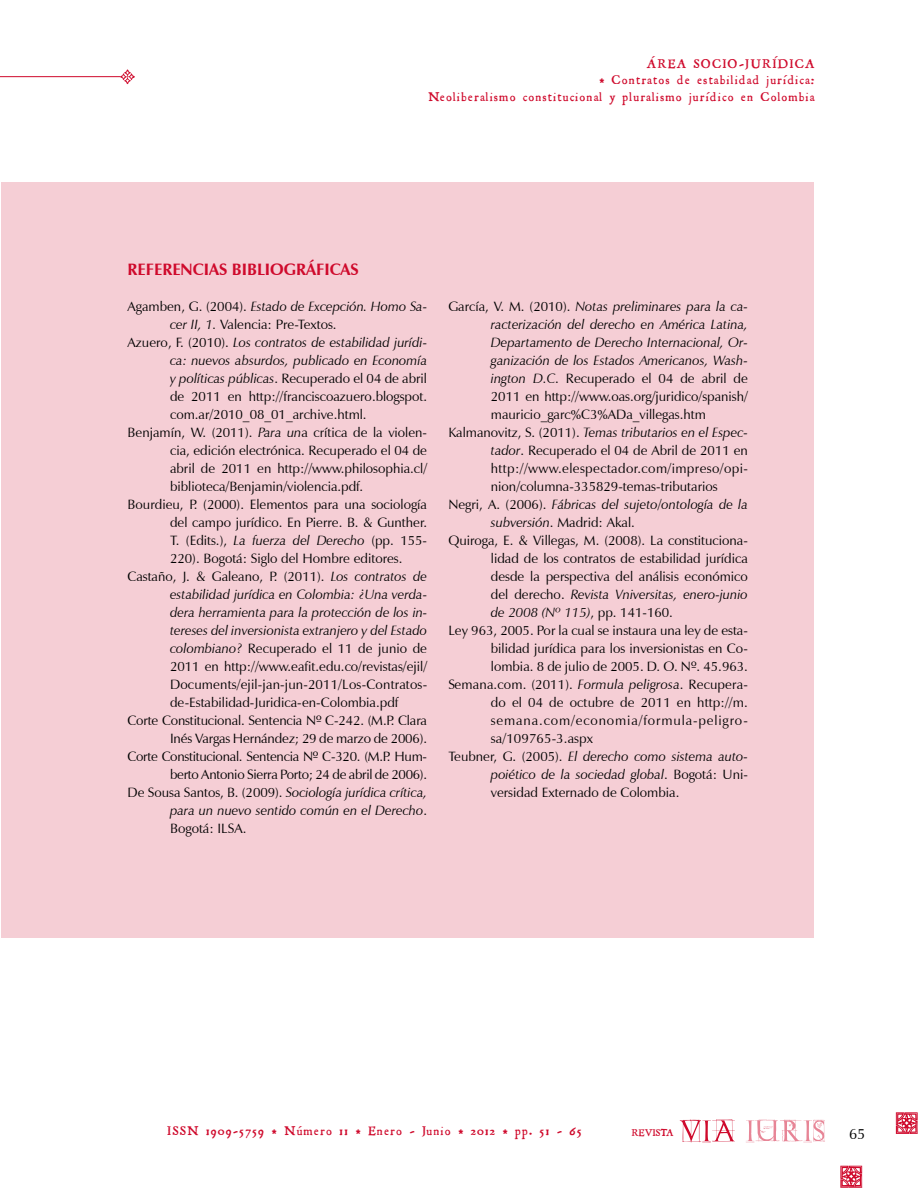
<style>
.page{position:relative;width:918px;height:1188px;background:#fff}
.page>*{position:absolute;margin:0;border:0;box-sizing:border-box;transform-origin:0 0}
.t1{font:700 16.5px "Zapf Humanist 601 BT";color:#cf0a2c}
.t2{font:15px "Zapf Humanist 601 BT";color:#000}
.t3{font:13.5px "Zapf Humanist 601 BT";color:#000}
.t4{font:italic 13.5px "Zapf Humanist 601 BT";color:#000}
.t5{font:13.5px/16.5px "Roman Antique";letter-spacing:.1em;color:#cf0a2c;text-align:right}
.t6{font:13.5px "Zapf Humanist 601 BT";letter-spacing:-.02em;color:#000}
.t7{font:13.5px "Zapf Humanist 601 BT";letter-spacing:.03em;color:#000}
.t8{font:13.5px "Zapf Humanist 601 BT";letter-spacing:.065em;color:#000}
.t9{font:10.5px "Roman Antique";color:#cf0a2c}
.s1{font-style:normal}
.s2{font-style:italic}
</style>
<div class="page">
<hr style="left:0;top:76px;width:121px;height:1px;background:#cf0a2c">
<svg style="left:120px;top:69px;width:15px;height:15px"></svg>
<svg style="left:896px;top:1112px;width:22px;height:22px"></svg>
<svg style="left:840px;top:1166px;width:22px;height:22px"></svg>
<svg style="left:746px;top:1119px;width:79px;height:24px"></svg>
<svg style="left:680px;top:1119px;width:55px;height:24px"></svg>
<div style="left:1px;top:182px;width:813px;height:756px;background:#f5ced5"></div>
<p class="t5" style="left:428px;top:55px;width:388px">ÁREA SOCIO-JURÍDICA<br>* Contratos de estabilidad jurídica:<br>Neoliberalismo constitucional y pluralismo jurídico en Colombia</p>
<p class="t1" style="left:128px;top:259px;width:233px">REFERENCIAS BIBLIOGRÁFICAS</p>
<p class="t4" style="left:128px;top:298px;width:301px"><span class="s1">Agamben, G. (2004).</span> Estado de Excepción. Homo Sa-</p>
<p class="t3" style="left:170px;top:316px;width:168px"><span class="s2">cer II, 1.</span> Valencia: Pre-Textos.</p>
<p class="t4" style="left:128px;top:334px;width:301px"><span class="s1">Azuero, F. (2010).</span> Los contratos de estabilidad jurídi-</p>
<p class="t4" style="left:170px;top:352px;width:259px">ca: nuevos absurdos, publicado en Economía</p>
<p class="t3" style="left:170px;top:370px;width:259px"><span class="s2">y políticas públicas</span>. Recuperado el 04 de abril</p>
<p class="t3" style="left:170px;top:388px;width:259px">de 2011 en http://franciscoazuero.blogspot.</p>
<p class="t3" style="left:170px;top:406px;width:198px">com.ar/2010_08_01_archive.html.</p>
<p class="t3" style="left:128px;top:424px;width:301px">Benjamín, W. (2011). <span class="s2">Para un</span>a crítica de la violen-</p>
<p class="t3" style="left:170px;top:442px;width:259px">cia, edición electrónica. Recuperado el 04 de</p>
<p class="t3" style="left:170px;top:460px;width:259px">abril de 2011 en http://www.philosophia.cl/</p>
<p class="t3" style="left:170px;top:478px;width:195px">biblioteca/Benjamin/violencia.pdf.</p>
<p class="t3" style="left:128px;top:496px;width:301px">Bourdieu, P. (2000). Elementos para una sociología</p>
<p class="t3" style="left:170px;top:514px;width:259px">del campo jurídico. En Pierre. B. &amp; Gunther.</p>
<p class="t3" style="left:170px;top:532px;width:259px">T. (Edits.), <span class="s2">La fuerza del Derecho</span> (pp. 155-</p>
<p class="t3" style="left:170px;top:550px;width:234px">220). Bogotá: Siglo del Hombre editores.</p>
<p class="t3" style="left:128px;top:568px;width:301px">Castaño, J. &amp; Galeano, P. (2011). <span class="s2">Los contratos de</span></p>
<p class="t4" style="left:170px;top:586px;width:259px">estabilidad jurídica en Colombia: ¿Una verda-</p>
<p class="t4" style="left:170px;top:604px;width:259px">dera herramienta para la protección de los in-</p>
<p class="t4" style="left:170px;top:622px;width:259px">tereses del inversionista extranjero y del Estado</p>
<p class="t3" style="left:170px;top:640px;width:259px"><span class="s2">colombiano?</span> Recuperado el 11 de junio de</p>
<p class="t3" style="left:170px;top:658px;width:259px">2011 en http://www.eafit.edu.co/revistas/ejil/</p>
<p class="t3" style="left:170px;top:676px;width:259px">Documents/ejil-jan-jun-2011/Los-Contratos-</p>
<p class="t3" style="left:170px;top:694px;width:230px">de-Estabilidad-Juridica-en-Colombia.pdf</p>
<p class="t3" style="left:128px;top:712px;width:301px">Corte Constitucional. Sentencia Nº C-242. (M.P. Clara</p>
<p class="t3" style="left:170px;top:730px;width:259px">Inés Vargas Hernández; 29 de marzo de 2006).</p>
<p class="t6" style="left:128px;top:748px;width:301px">Corte Constitucional. Sentencia Nº C-320. (M.P. Hum-</p>
<p class="t6" style="left:170px;top:766px;width:259px">berto Antonio Sierra Porto; 24 de abril de 2006).</p>
<p class="t4" style="left:128px;top:784px;width:301px"><span class="s1">De Sousa Santos, B. (2009).</span> Sociología jurídica crítica,</p>
<p class="t4" style="left:170px;top:802px;width:259px">para un nuevo sentido común en el Derecho<span class="s1">.</span></p>
<p class="t3" style="left:170px;top:820px;width:78px">Bogotá: ILSA.</p>
<p class="t4" style="left:448px;top:298px;width:301px"><span class="s1">García, V. M. (2010).</span> Notas preliminares para la ca-</p>
<p class="t4" style="left:491px;top:316px;width:259px">racterización del derecho en América Latina,</p>
<p class="t4" style="left:491px;top:334px;width:259px">Departamento de Derecho Internacional, Or-</p>
<p class="t4" style="left:491px;top:352px;width:259px">ganización de los Estados Americanos, Wash-</p>
<p class="t3" style="left:491px;top:370px;width:259px"><span class="s2">ington D.C</span>. Recuperado el 04 de abril de</p>
<p class="t3" style="left:491px;top:388px;width:259px">2011 en http://www.oas.org/juridico/spanish/</p>
<p class="t3" style="left:491px;top:406px;width:216px">mauricio_garc%C3%ADa_villegas.htm</p>
<p class="t4" style="left:448px;top:424px;width:301px"><span class="s1">Kalmanovitz, S. (2011).</span> Temas tributarios en el Espec-</p>
<p class="t3" style="left:491px;top:442px;width:259px"><span class="s2">tador</span>. Recuperado el 04 de Abril de 2011 en</p>
<p class="t7" style="left:491px;top:460px;width:259px">http://www.elespectador.com/impreso/opi-</p>
<p class="t3" style="left:491px;top:478px;width:228px">nion/columna-335829-temas-tributarios</p>
<p class="t4" style="left:448px;top:496px;width:301px"><span class="s1">Negri, A. (2006).</span> Fábricas del sujeto/ontología de la</p>
<p class="t3" style="left:491px;top:514px;width:146px"><span class="s2">subversión</span>. Madrid: Akal.</p>
<p class="t3" style="left:448px;top:532px;width:301px">Quiroga, E. &amp; Villegas, M. (2008). La constituciona-</p>
<p class="t3" style="left:491px;top:550px;width:259px">lidad de los contratos de estabilidad jurídica</p>
<p class="t3" style="left:491px;top:568px;width:259px">desde la perspectiva del análisis económico</p>
<p class="t4" style="left:491px;top:586px;width:259px"><span class="s1">del derecho.</span> Revista Vniversitas, enero-junio</p>
<p class="t4" style="left:491px;top:604px;width:184px">de 2008 (Nº 115)<span class="s1">, pp. 141-160.</span></p>
<p class="t3" style="left:448px;top:622px;width:301px">Ley 963, 2005. Por la cual se instaura una ley de esta-</p>
<p class="t3" style="left:491px;top:640px;width:259px">bilidad jurídica para los inversionistas en Co-</p>
<p class="t3" style="left:491px;top:658px;width:259px">lombia. 8 de julio de 2005. D. O. Nº. 45.963.</p>
<p class="t3" style="left:448px;top:676px;width:301px">Semana.com. (2011). <span class="s2">Formula peligrosa</span>. Recupera-</p>
<p class="t3" style="left:491px;top:694px;width:259px">do el 04 de octubre de 2011 en http://m.</p>
<p class="t8" style="left:491px;top:712px;width:259px">semana.com/economia/formula-peligro-</p>
<p class="t3" style="left:491px;top:730px;width:104px">sa/109765-3.aspx</p>
<p class="t4" style="left:448px;top:748px;width:301px"><span class="s1">Teubner, G. (2005).</span> El derecho como sistema auto-</p>
<p class="t4" style="left:491px;top:766px;width:259px">poiético de la sociedad global<span class="s1">. Bogotá: Uni-</span></p>
<p class="t3" style="left:491px;top:784px;width:190px">versidad Externado de Colombia.</p>
<p class="t5" style="left:168px;top:1123px;width:416px">ISSN 1909-5759 * Número 11 * Enero - Junio * 2012 * pp. 51 - 65</p>
<p class="t9" style="left:632px;top:1126px;width:43px">REVISTA</p>
<p class="t2" style="left:849px;top:1125px;width:18px">65</p>
</div>
